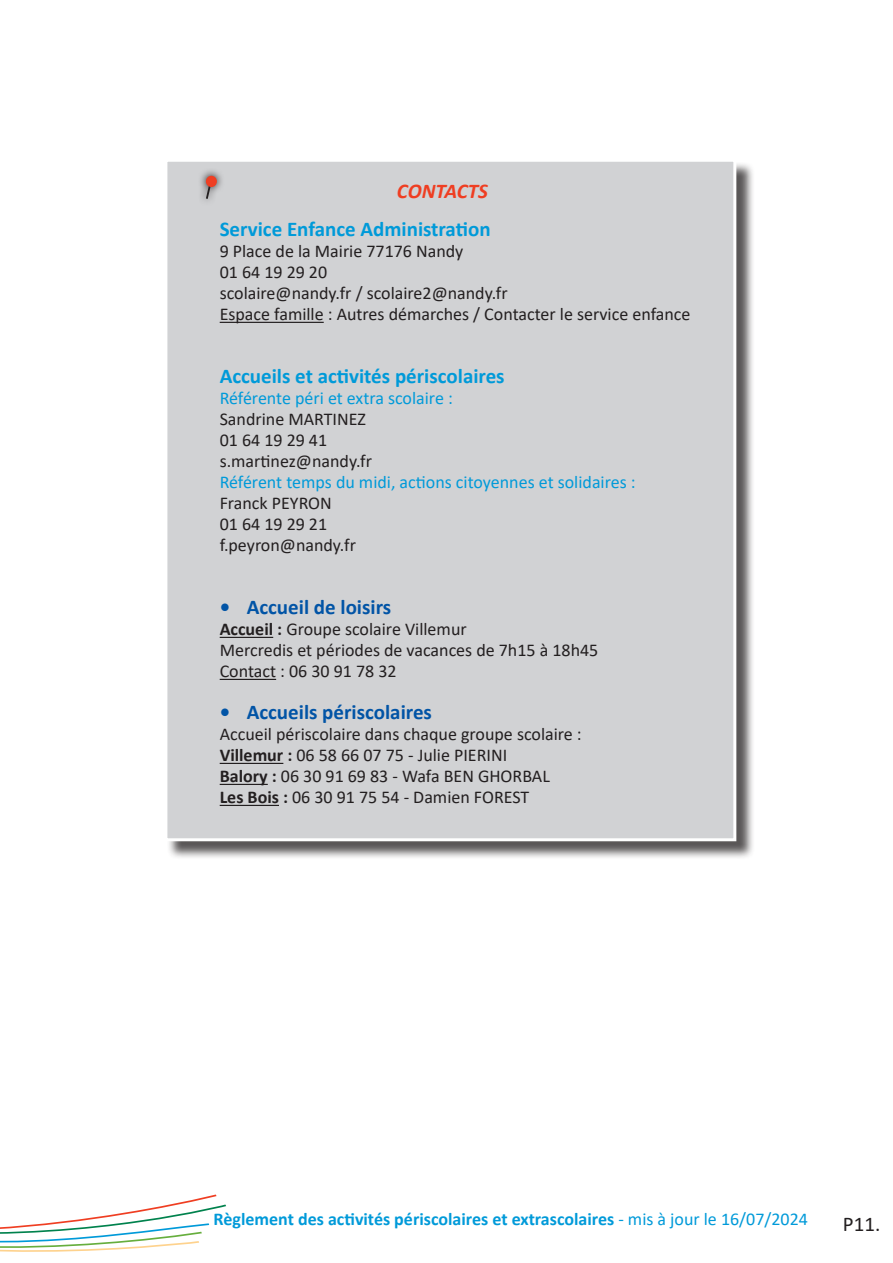
<style>
.page{position:relative;width:893px;height:1263px;background:#fff}
.page>*{position:absolute;margin:0;border:0;box-sizing:border-box;transform-origin:0 0}
.t1{font:700 21px "Calibri";color:#009ad9}
.t2{font:700 21px "Calibri";color:#0154a6}
.t3{font:italic 700 21px "Calibri";color:#ef3e22}
.t4{font:21px "Calibri";color:#231f20}
.t5{font:18px/21px "Calibri";color:#231f20}
.t6{font:18px "Calibri";color:#009ad9}
.t7{font:700 18px "Calibri";color:#009ad9}
.s1{font-weight:700}
.s2{font-weight:400}
</style>
<div class="page">
<svg style="left:0;top:1195px;width:212px;height:57px"></svg>
<div style="left:167px;top:161px;width:588px;height:699px;background:#231f20;opacity:.75"></div>
<div style="left:164px;top:159px;width:572px;height:682px;background:#d1d2d4;border:3px solid #fff"></div>
<svg style="left:200px;top:170px;width:22px;height:30px"></svg>
<svg style="left:205px;top:183px;width:7px;height:18px"></svg>
<div style="left:207px;top:177px;width:9px;height:9px;background:#ef3e22;border-radius:50%"></div>
<div style="left:206px;top:176px;width:11px;height:11px;border:2px solid #ef3e22;border-radius:50%"></div>
<hr style="left:220px;top:322px;width:104px;height:1px;background:#231f20">
<hr style="left:220px;top:637px;width:53px;height:1px;background:#231f20">
<hr style="left:220px;top:679px;width:56px;height:1px;background:#231f20">
<hr style="left:220px;top:763px;width:63px;height:1px;background:#231f20">
<hr style="left:220px;top:784px;width:48px;height:1px;background:#231f20">
<hr style="left:220px;top:805px;width:59px;height:1px;background:#231f20">
<p class="t3" style="left:397px;top:176px;width:92px">CONTACTS</p>
<p class="t1" style="left:220px;top:214px;width:272px">Service Enfance Administration</p>
<p class="t5" style="left:220px;top:240px;width:472px">9 Place de la Mairie 77176 Nandy<br>01 64 19 29 20<br>scolaire@nandy.fr / scolaire2@nandy.fr<br>Espace famille : Autres démarches / Contacter le service enfance</p>
<p class="t1" style="left:220px;top:361px;width:286px">Accueils et activités périscolaires</p>
<p class="t6" style="left:220px;top:386px;width:235px">Référente péri et extra scolaire :</p>
<p class="t5" style="left:220px;top:408px;width:154px">Sandrine MARTINEZ<br>01 64 19 29 41 s.martinez@nandy.fr</p>
<p class="t6" style="left:220px;top:470px;width:417px">Référent temps du midi, actions citoyennes et solidaires :</p>
<p class="t5" style="left:220px;top:492px;width:138px">Franck PEYRON<br>01 64 19 29 21 f.peyron@nandy.fr</p>
<p class="t2" style="left:220px;top:592px;width:173px">• Accueil de loisirs</p>
<p class="t5" style="left:220px;top:618px;width:380px"><span class="s1">Accueil :</span> Groupe scolaire Villemur<br>Mercredis et périodes de vacances de 7h15 à 18h45<br>Contact : 06 30 91 78 32</p>
<p class="t2" style="left:220px;top:697px;width:214px">• Accueils périscolaires</p>
<p class="t5" style="left:220px;top:723px;width:364px">Accueil périscolaire dans chaque groupe scolaire :<br><span class="s1">Villemur :</span> 06 58 66 07 75 - Julie PIERINI<br><span class="s1">Balory :</span> 06 30 91 69 83 - Wafa BEN GHORBAL<br><span class="s1">Les Bois :</span> 06 30 91 75 54 - Damien FOREST</p>
<p class="t7" style="left:214px;top:1206px;width:596px">Règlement des activités périscolaires et extrascolaires <span class="s2">- mis à jour le 16/07/2024</span></p>
<p class="t4" style="left:843px;top:1209px;width:39px">P11.</p>
</div>
